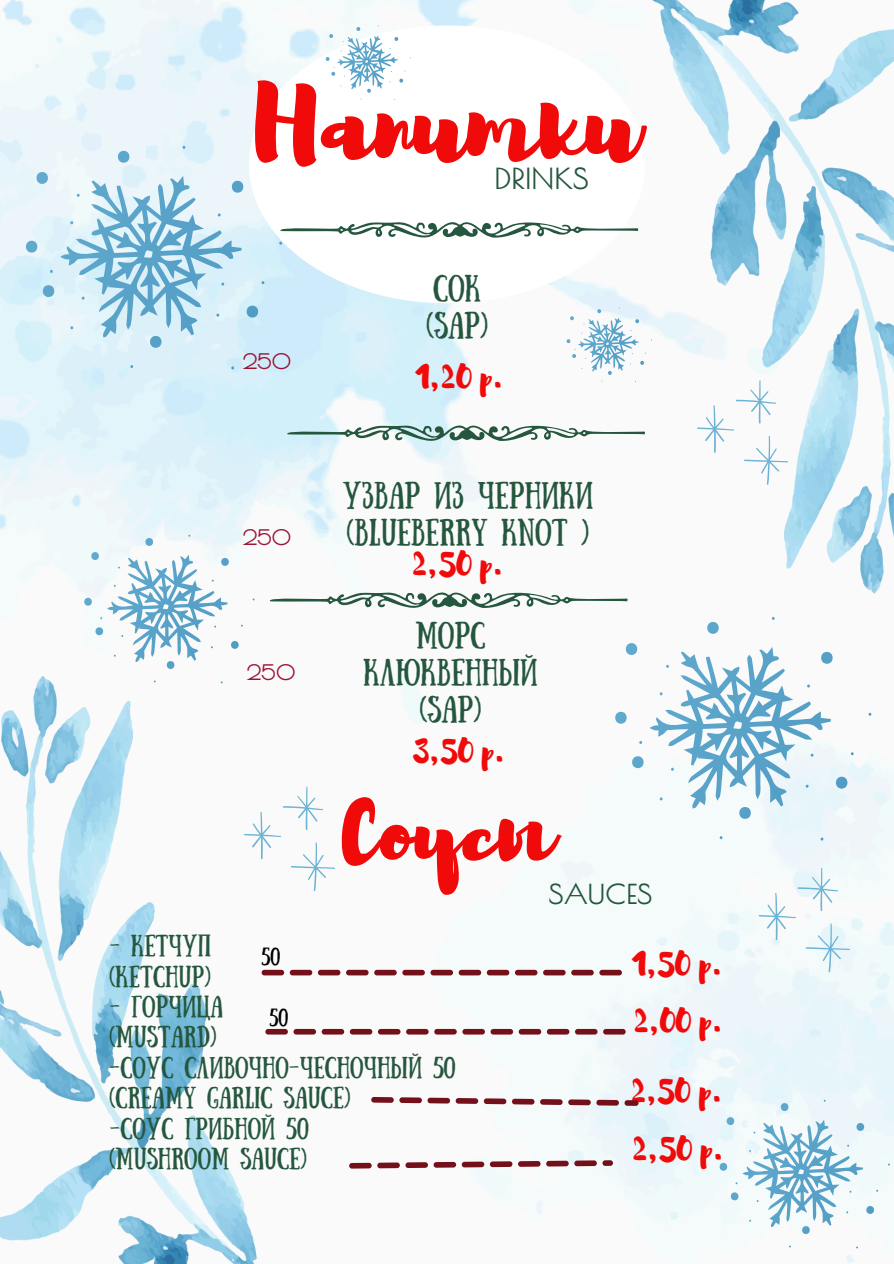
<style>
.page{position:relative;width:894px;height:1264px;background:#fff}
.page>*{position:absolute;margin:0;border:0;box-sizing:border-box;transform-origin:0 0}
.t1{font:100.5px "Brusher";color:#f10a0a}
.t2{font:85.5px "Brusher";color:#f10a0a}
.t3{font:30px "Brusher";color:#f10a0a}
.t4{font:700 28.5px "Poiret One";color:#25573e}
.t5{font:27px/37.2px "Sunday";color:#25573e}
.t6{font:700 27px "Poiret One";color:#25573e}
.t7{font:21.75px "Sunday";color:#25573e}
.t8{font:700 21px "Poiret One";color:#9a1636}
.t9{font:18px "Sunday";color:#000}
</style>
<div class="page">
<img style="left:0;top:0;width:893px;height:1263px">
<svg style="left:249px;top:25px;width:396px;height:278px"></svg>
<svg style="left:282px;top:217px;width:356px;height:24px"></svg>
<svg style="left:283px;top:420px;width:362px;height:25px"></svg>
<svg style="left:265px;top:587px;width:362px;height:25px"></svg>
<svg style="left:261px;top:969px;width:360px;height:6px"></svg>
<svg style="left:265px;top:1028px;width:360px;height:6px"></svg>
<svg style="left:349px;top:1160px;width:264px;height:8px"></svg>
<svg style="left:24px;top:146px;width:258px;height:223px;background:#cae5f2"></svg>
<svg style="left:613px;top:617px;width:258px;height:223px;fill:#f5fafa"></svg>
<svg style="left:83px;top:535px;width:172px;height:148px"></svg>
<svg style="left:718px;top:1099px;width:172px;height:149px"></svg>
<svg style="left:244px;top:786px;width:91px;height:105px"></svg>
<svg style="left:697px;top:380px;width:90px;height:105px"></svg>
<svg style="left:758px;top:867px;width:91px;height:105px"></svg>
<svg style="left:371px;top:1096px;width:267px;height:9px"></svg>
<svg style="left:565px;top:308px;width:87px;height:74px"></svg>
<svg style="left:325px;top:26px;width:86px;height:74px"></svg>
<p class="t1" style="left:255px;top:58px;width:385px">Напитки</p>
<p class="t4" style="left:494px;top:161px;width:96px">DRINKS</p>
<h2 class="t8" style="left:242px;top:348px;width:51px">250</h2>
<p class="t8" style="left:242px;top:524px;width:51px">250</p>
<p class="t8" style="left:246px;top:659px;width:51px">250</p>
<h1 class="t5" style="left:426px;top:267px;width:63px">СОК (SAP)</h1>
<h3 class="t3" style="left:415px;top:357px;width:89px">1,20 р.</h3>
<p class="t5" style="left:342px;top:474px;width:252px">УЗВАР ИЗ ЧЕРНИКИ (BLUEBERRY KNOT )</p>
<p class="t3" style="left:411px;top:544px;width:93px">2,50 р.</p>
<h3 class="t5" style="left:363px;top:614px;width:176px;text-align:center">МОРС<br>КЛЮКВЕННЫЙ (SAP)</h3>
<p class="t3" style="left:412px;top:731px;width:94px">3,50 р.</p>
<h4 class="t2" style="left:341px;top:776px;width:213px">Соусы</h4>
<p class="t6" style="left:548px;top:878px;width:105px">SAUCES</p>
<p class="t7" style="left:109px;top:930px;width:103px">- КЕТЧУП</p>
<h4 class="t7" style="left:109px;top:960px;width:103px">(KETCHUP)</h4>
<p class="t7" style="left:109px;top:991px;width:115px">- ГОРЧИЦА</p>
<p class="t7" style="left:109px;top:1021px;width:108px">(MUSTARD)</p>
<h4 class="t7" style="left:109px;top:1052px;width:347px">-СОУС СЛИВОЧНО-ЧЕСНОЧНЫЙ 50</h4>
<p class="t7" style="left:109px;top:1082px;width:242px">(CREAMY GARLIC SAUCE)</p>
<p class="t7" style="left:109px;top:1112px;width:200px">-СОУС ГРИБНОЙ 50</p>
<h4 class="t7" style="left:109px;top:1143px;width:199px">(MUSHROOM SAUCE)</h4>
<h4 class="t9" style="left:261px;top:944px;width:20px">50</h4>
<p class="t9" style="left:269px;top:1004px;width:20px">50</p>
<p class="t3" style="left:631px;top:943px;width:92px">1,50 р.</p>
<h4 class="t3" style="left:633px;top:1000px;width:91px">2,00 р.</h4>
<p class="t3" style="left:630px;top:1071px;width:93px">2,50 р.</p>
<p class="t3" style="left:631px;top:1128px;width:93px">2,50 р.</p>
</div>
